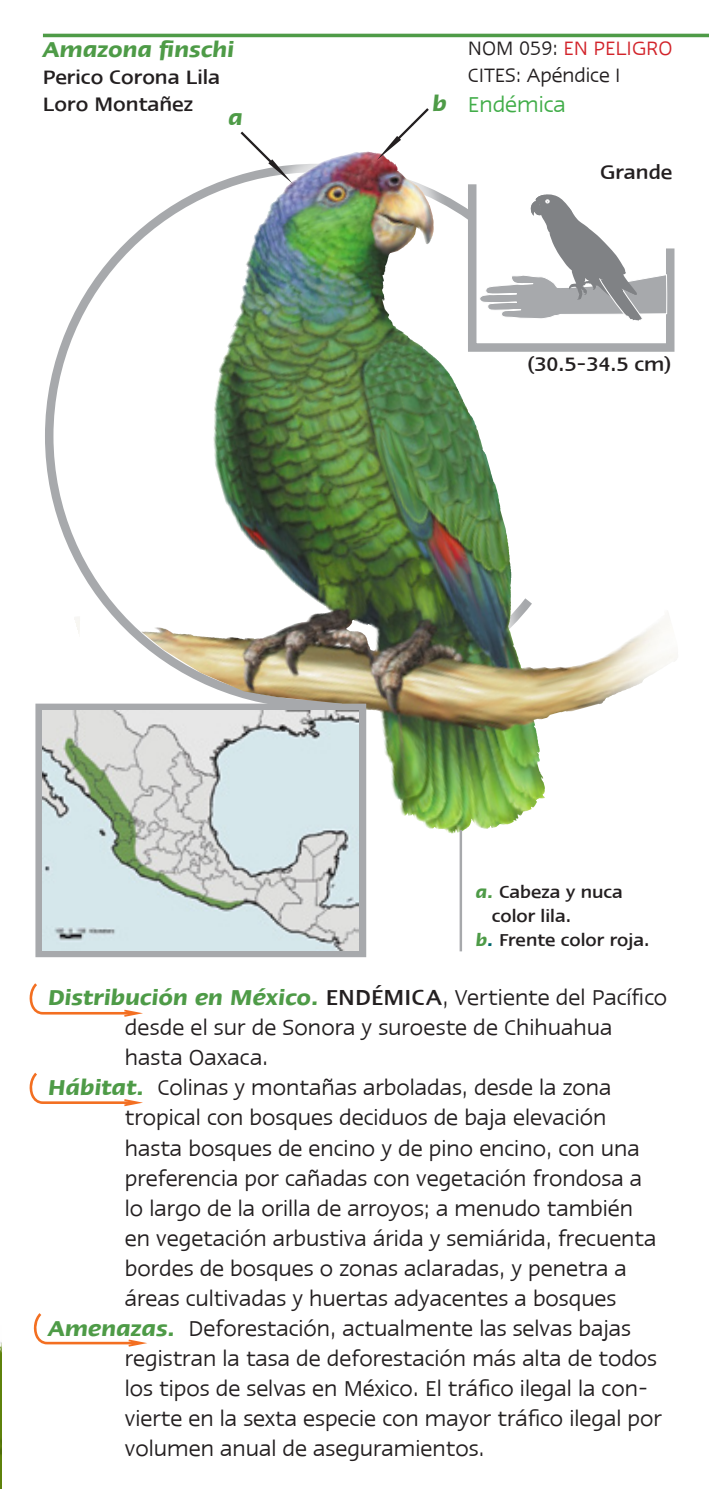
<style>
.page{position:relative;width:709px;height:1489px;background:#fff}
.page>*{position:absolute;margin:0;border:0;box-sizing:border-box;transform-origin:0 0}
.t1{font:25px "Linotype Ergo";color:#231f20}
.t2{font:italic 600 25px "Linotype Ergo";color:#4e9b47}
.t3{font:25px "Linotype Ergo";color:#41ad49}
.t4{font:500 22.5px/27px "Linotype Ergo";color:#231f20}
.t5{font:22.5px/27px "Linotype Ergo";color:#231f20}
.t6{font:500 20px "Linotype Ergo";color:#231f20}
.s1{color:#d2232a}
.s2{font-weight:600;font-style:italic;color:#4e9b47}
.s3{font-weight:600;font-style:italic;color:#00676d}
.s4{font-weight:500;font-style:normal;color:#231f20}
.s5{font-weight:400;font-style:normal;color:#231f20}
</style>
<div class="page">
<svg style="left:29px;top:983px;width:114px;height:33px"></svg>
<svg style="left:29px;top:1072px;width:114px;height:34px"></svg>
<svg style="left:33px;top:1313px;width:114px;height:33px"></svg>
<hr style="left:43px;top:34px;width:666px;height:3px;background:#4e9b47">
<svg style="left:45px;top:339px;width:18px;height:194px"></svg>
<img style="left:0;top:1342px;width:2px;height:146px">
<div style="left:63px;top:124px;width:630px;height:708px;background:#fff;opacity:.69"></div>
<img style="left:276px;top:152px;width:89px;height:47px">
<hr style="left:459px;top:830px;width:3px;height:121px;background:#a7a9ac">
<div style="left:35px;top:703px;width:331px;height:254px;border:11px solid #a7a9ac"></div>
<img style="left:42px;top:710px;width:316px;height:240px">
<svg style="left:464px;top:176px;width:214px;height:180px"></svg>
<svg style="left:238px;top:129px;width:54px;height:54px"></svg>
<svg style="left:377px;top:108px;width:54px;height:52px"></svg>
<p class="t2" style="left:43px;top:36px;width:193px">Amazona finschi</p>
<p class="t4" style="left:43px;top:63px;width:179px">Perico Corona Lila<br>Loro Montañez</p>
<p class="t2" style="left:228px;top:105px;width:16px">a</p>
<p class="t2" style="left:432px;top:90px;width:16px">b</p>
<p class="t5" style="left:468px;top:34px;width:206px">NOM 059: <span class="s1">EN PELIGRO<br></span>CITES: Apéndice I</p>
<p class="t3" style="left:468px;top:91px;width:99px">Endémica</p>
<p class="t4" style="left:600px;top:158px;width:74px">Grande</p>
<p class="t4" style="left:527px;top:350px;width:146px">(30.5-34.5 cm)</p>
<p class="t6" style="left:476px;top:881px;width:149px"><span class="s2">a.</span> Cabeza y nuca</p>
<p class="t6" style="left:492px;top:905px;width:81px">color lila.</p>
<p class="t6" style="left:476px;top:929px;width:175px"><span class="s2">b</span><span class="s3">.</span> Frente color roja.</p>
<p class="t2" style="left:48px;top:984px;width:620px">Distribución en México. <span class="s4">ENDÉMICA</span><span class="s5">, Vertiente del Pacífico</span></p>
<p class="t1" style="left:125px;top:1014px;width:489px">desde el sur de Sonora y suroeste de Chihuahua</p>
<p class="t1" style="left:125px;top:1044px;width:145px">hasta Oaxaca.</p>
<p class="t1" style="left:48px;top:1074px;width:565px"><span class="s2">Hábitat.</span> Colinas y montañas arboladas, desde la zona</p>
<p class="t1" style="left:125px;top:1104px;width:483px">tropical con bosques deciduos de baja elevación</p>
<p class="t1" style="left:125px;top:1134px;width:516px">hasta bosques de encino y de pino encino, con una</p>
<p class="t1" style="left:125px;top:1164px;width:519px">preferencia por cañadas con vegetación frondosa a</p>
<p class="t1" style="left:125px;top:1194px;width:510px">lo largo de la orilla de arroyos; a menudo también</p>
<p class="t1" style="left:125px;top:1224px;width:533px">en vegetación arbustiva árida y semiárida, frecuenta</p>
<p class="t1" style="left:125px;top:1254px;width:503px">bordes de bosques o zonas aclaradas, y penetra a</p>
<p class="t1" style="left:125px;top:1284px;width:493px">áreas cultivadas y huertas adyacentes a bosques</p>
<p class="t1" style="left:48px;top:1314px;width:584px"><span class="s2">Amenazas.</span> Deforestación, actualmente las selvas bajas</p>
<p class="t1" style="left:125px;top:1344px;width:534px">registran la tasa de deforestación más alta de todos</p>
<p class="t1" style="left:125px;top:1374px;width:524px">los tipos de selvas en México. El tráfico ilegal la con-</p>
<p class="t1" style="left:125px;top:1404px;width:538px">vierte en la sexta especie con mayor tráfico ilegal por</p>
<p class="t1" style="left:125px;top:1434px;width:361px">volumen anual de aseguramientos.</p>
</div>
